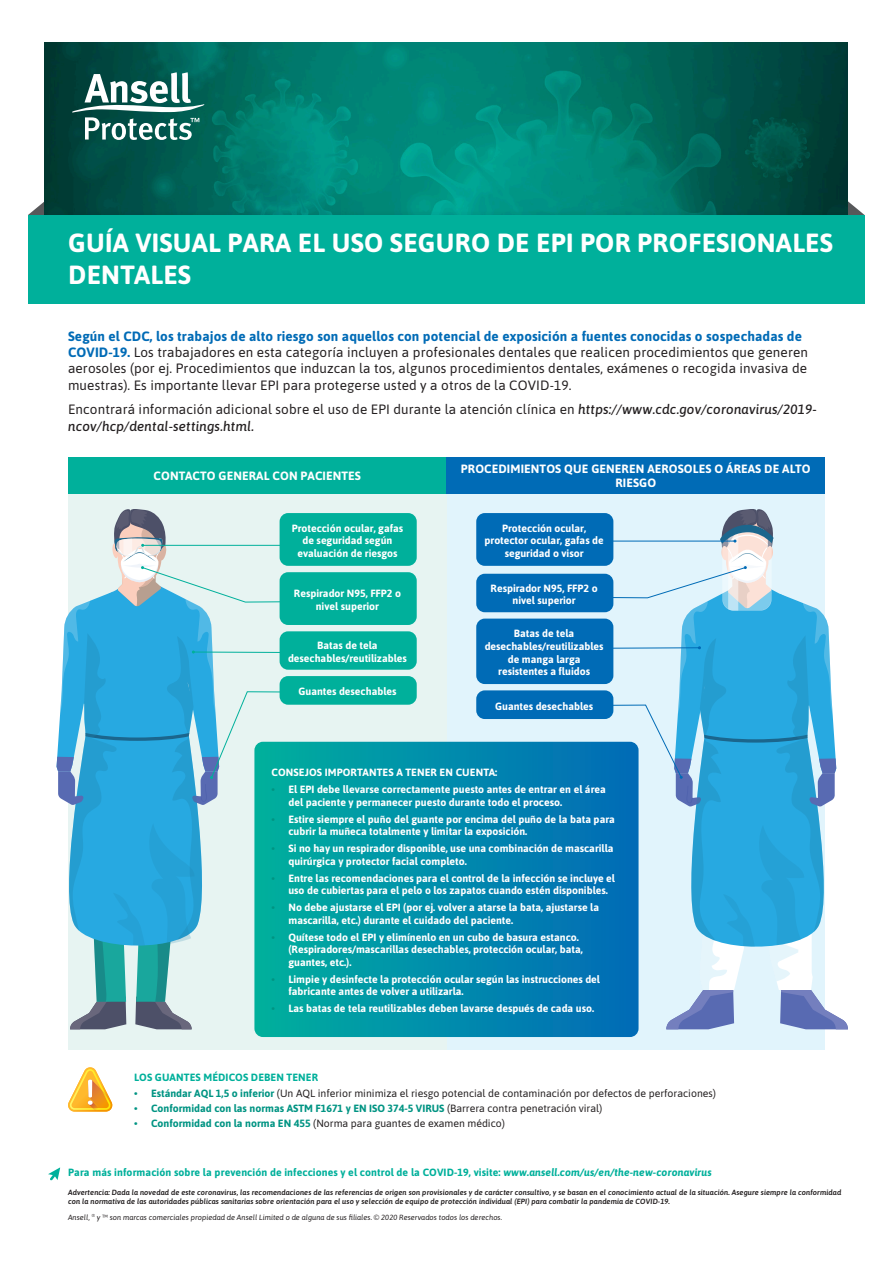
<style>
.page{position:relative;width:893px;height:1263px;background:#fff}
.page>*{position:absolute;margin:0;border:0;box-sizing:border-box;transform-origin:0 0}
.OS__HEADLINE{font:700 26.25px/31.5px "Asap";letter-spacing:.01em;color:#fff}
.Product_Statement{font:13.5px/16.2px "Asap";letter-spacing:.01em;color:#231f20}
.t1{font:700 12px/14.4px "Asap";letter-spacing:.01em;color:#fff;text-align:center}
.t2{font:700 10.5px/12.6px "Asap";color:#fff}
.t3{font:10.5px "Asap";color:#231f20}
.Product_bullet{font:700 10.5px "Asap";letter-spacing:.01em;color:#00b09b}
.t4{font:700 10.5px "Asap";color:#009483}
.t5{font:italic 600 7.5px/9px "Asap";letter-spacing:.01em;color:#231f20}
.t6{font:italic 7.5px "Asap";color:#231f20}
.s1{font-weight:700;color:#006bb6}
.s2{font-weight:500;font-style:italic}
.s3{color:#009483}
.s4{font-weight:700;color:#009483}
.s5{font-weight:400;color:#231f20}
.s6{font-style:italic}
</style>
<div class="page">
<div style="left:446px;top:457px;width:379px;height:592px;background:#e1f4fc"></div>
<div style="left:68px;top:457px;width:378px;height:592px;background:#e7f4f2"></div>
<svg style="left:848px;top:201px;width:17px;height:14px"></svg>
<svg style="left:28px;top:196px;width:17px;height:19px"></svg>
<svg style="left:45px;top:43px;width:803px;height:172px;background:#006f62"></svg>
<svg style="left:72px;top:72px;width:132px;height:68px"></svg>
<div style="left:28px;top:215px;width:837px;height:89px;background:#00b09b"></div>
<div style="left:68px;top:457px;width:378px;height:36px;background:#00b09b"></div>
<div style="left:446px;top:457px;width:379px;height:36px;background:#006bb6"></div>
<div style="left:280px;top:513px;width:137px;height:53px;background:#00b09b;border-radius:9px"></div>
<div style="left:280px;top:572px;width:137px;height:53px;background:#00b09b;border-radius:9px"></div>
<div style="left:280px;top:631px;width:137px;height:39px;background:#00b09b;border-radius:9px"></div>
<div style="left:280px;top:676px;width:137px;height:29px;background:#00b09b;border-radius:9px"></div>
<div style="left:476px;top:619px;width:137px;height:65px;background:#006bb6;border-radius:9px"></div>
<div style="left:476px;top:574px;width:137px;height:38px;background:#006bb6;border-radius:9px"></div>
<div style="left:476px;top:513px;width:137px;height:53px;background:#006bb6;border-radius:9px"></div>
<div style="left:476px;top:690px;width:137px;height:29px;background:#006bb6;border-radius:9px"></div>
<div style="left:254px;top:742px;width:385px;height:295px;background:linear-gradient(to right,#00af9e,#026ab8);border-radius:9px"></div>
<svg style="left:48px;top:1167px;width:12px;height:13px"></svg>
<svg style="left:68px;top:1067px;width:44px;height:44px"></svg>
<svg style="left:57px;top:509px;width:234px;height:520px"></svg>
<svg style="left:602px;top:509px;width:246px;height:520px"></svg>
<p class="OS__HEADLINE" style="left:68px;top:226px;width:766px">GUÍA VISUAL PARA EL USO SEGURO DE EPI POR PROFESIONALES<br>DENTALES</p>
<p class="Product_Statement" style="left:68px;top:327px;width:741px"><span class="s1">Según el CDC, los trabajos de alto riesgo son aquellos con potencial de exposición a fuentes conocidas o sospechadas de COVID-19.</span> Los trabajadores en esta categoría incluyen a profesionales dentales que realicen procedimientos que generen aerosoles (por ej. Procedimientos que induzcan la tos, algunos procedimientos dentales, exámenes o recogida invasiva de muestras). Es importante llevar EPI para protegerse usted y a otros de la COVID-19.</p>
<p class="Product_Statement" style="left:68px;top:401px;width:750px">Encontrará información adicional sobre el uso de EPI durante la atención clínica en <span class="s2">https://www.cdc.gov/coronavirus/2019- ncov/hcp/dental-settings.html.</span></p>
<p class="t1" style="left:154px;top:468px;width:209px">CONTACTO GENERAL CON PACIENTES</p>
<p class="t1" style="left:461px;top:461px;width:351px">PROCEDIMIENTOS QUE GENEREN AEROSOLES O ÁREAS DE ALTO<br>RIESGO</p>
<p class="t2" style="left:292px;top:521px;width:113px;text-align:center">Protección ocular, gafas de seguridad según evaluación de riesgos</p>
<p class="t2" style="left:294px;top:587px;width:109px;text-align:center">Respirador N95, FFP2 o nivel superior</p>
<p class="t2" style="left:288px;top:639px;width:120px;text-align:center">Batas de tela desechables/reutilizables</p>
<p class="t2" style="left:298px;top:685px;width:100px">Guantes desechables</p>
<p class="t2" style="left:484px;top:521px;width:121px;text-align:center">Protección ocular, protector ocular, gafas de seguridad o visor</p>
<p class="t2" style="left:491px;top:581px;width:109px;text-align:center">Respirador N95, FFP2 o nivel superior</p>
<p class="t2" style="left:485px;top:627px;width:120px;text-align:center">Batas de tela desechables/reutilizables de manga larga resistentes a fluidos</p>
<p class="t2" style="left:495px;top:699px;width:100px">Guantes desechables</p>
<p class="t2" style="left:271px;top:766px;width:227px">CONSEJOS IMPORTANTES A TENER EN CUENTA:</p>
<p class="t2" style="left:288px;top:783px;width:319px;text-indent:-17px"><span class="s3">•</span> El EPI debe llevarse correctamente puesto antes de entrar en el área del paciente y permanecer puesto durante todo el proceso.</p>
<p class="t2" style="left:288px;top:812px;width:328px;text-indent:-17px"><span class="s3">•</span> Estire siempre el puño del guante por encima del puño de la bata para cubrir la muñeca totalmente y limitar la exposición.</p>
<p class="t2" style="left:288px;top:842px;width:327px;text-indent:-17px"><span class="s3">•</span> Si no hay un respirador disponible, use una combinación de mascarilla quirúrgica y protector facial completo.</p>
<p class="t2" style="left:288px;top:871px;width:328px;text-indent:-17px"><span class="s3">•</span> Entre las recomendaciones para el control de la infección se incluye el uso de cubiertas para el pelo o los zapatos cuando estén disponibles.</p>
<p class="t2" style="left:288px;top:901px;width:312px;text-indent:-17px"><span class="s3">•</span> No debe ajustarse el EPI (por ej. volver a atarse la bata, ajustarse la mascarilla, etc.) durante el cuidado del paciente.</p>
<p class="t2" style="left:288px;top:930px;width:296px;text-indent:-17px"><span class="s3">•</span> Quítese todo el EPI y elimínenlo en un cubo de basura estanco. (Respiradores/mascarillas desechables, protección ocular, bata, guantes, etc.).</p>
<p class="t2" style="left:288px;top:972px;width:313px;text-indent:-17px"><span class="s3">•</span> Limpie y desinfecte la protección ocular según las instrucciones del fabricante antes de volver a utilizarla.</p>
<p class="t2" style="left:271px;top:1002px;width:324px"><span class="s3">•</span> Las batas de tela reutilizables deben lavarse después de cada uso.</p>
<p class="Product_bullet" style="left:134px;top:1069px;width:186px">LOS GUANTES MÉDICOS DEBEN TENER</p>
<p class="t3" style="left:134px;top:1086px;width:583px"><span class="s4">• Estándar AQL 1,5 o inferior</span> (Un AQL inferior minimiza el riesgo potencial de contaminación por defectos de perforaciones)</p>
<p class="t4" style="left:134px;top:1101px;width:470px">• Conformidad con las normas ASTM F1671 y EN ISO 374-5 VIRUS <span class="s5">(Barrera contra penetración viral)</span></p>
<p class="t3" style="left:134px;top:1116px;width:372px"><span class="s4">• Conformidad con la norma EN 455</span> (Norma para guantes de examen médico)</p>
<p class="Product_bullet" style="left:68px;top:1165px;width:645px">Para más información sobre la prevención de infecciones y el control de la COVID-19, visite: <span class="s6">www.ansell.com/us/en/the-new-coronavirus</span></p>
<p class="t5" style="left:68px;top:1188px;width:775px">Advertencia: Dada la novedad de este coronavirus, las recomendaciones de las referencias de origen son provisionales y de carácter consultivo, y se basan en el conocimiento actual de la situación. Asegure siempre la conformidad con la normativa de las autoridades públicas sanitarias sobre orientación para el uso y selección de equipo de protección individual (EPI) para combatir la pandemia de COVID-19.</p>
<p class="t6" style="left:68px;top:1212px;width:436px">Ansell, <sup>®</sup> y ™ son marcas comerciales propiedad de Ansell Limited o de alguna de sus filiales. © 2020 Reservados todos los derechos.</p>
</div>
